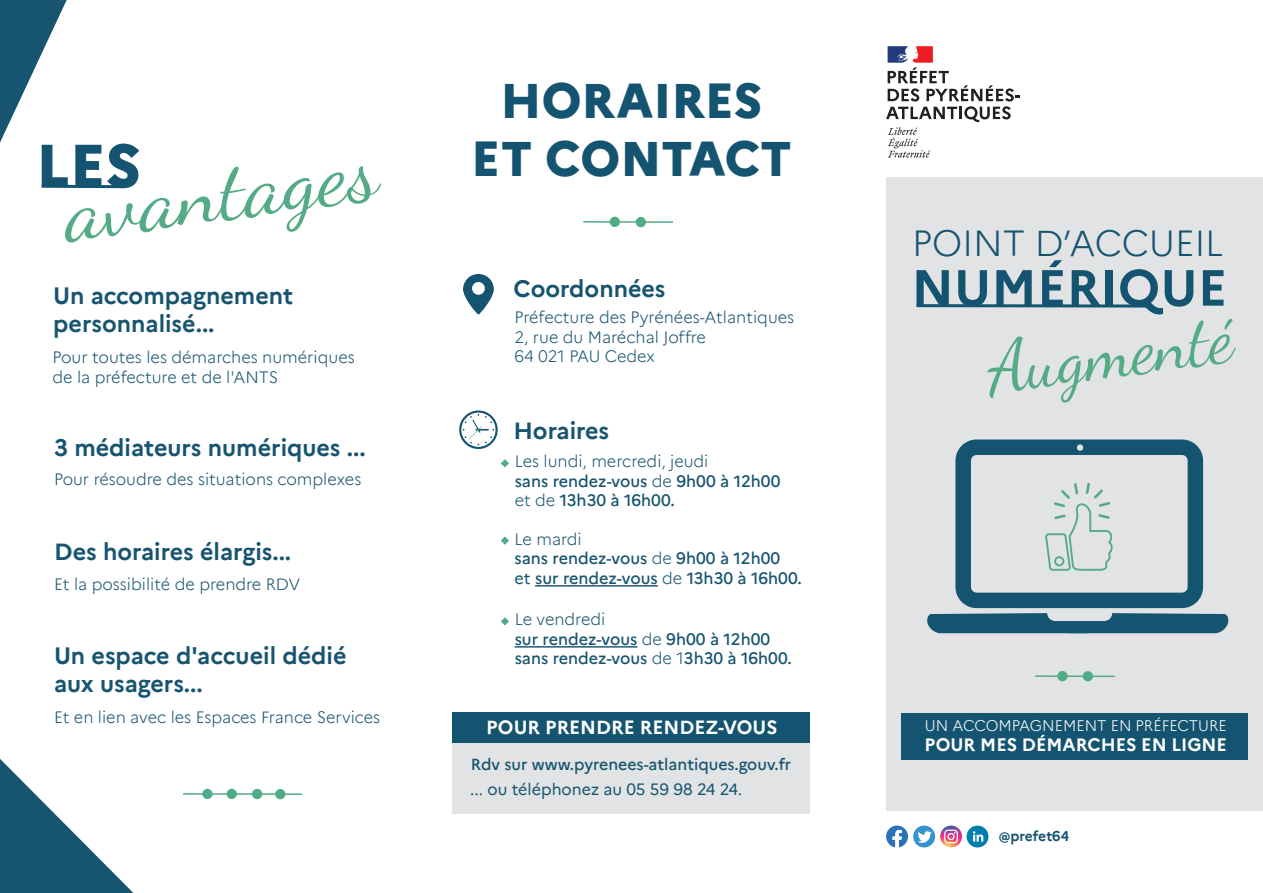
<style>
.page{position:relative;width:1263px;height:893px;background:#fff}
.page>*{position:absolute;margin:0;border:0;box-sizing:border-box;transform-origin:0 0}
.t1{font:82.2px "Dancing Script";color:#54ab86;scale:1.09 1}
.t2{font:71.85px "Dancing Script";color:#54ab86}
.t3{font:800 60.3px "Marianne";color:#145470}
.t4{font:700 50.7px "Marianne";color:#145470}
.t5{font:800 48.45px "Marianne";color:#145470}
.t6{font:300 35.7px "Marianne";color:#145470}
.t7{font:700 23.4px/28px "Marianne";color:#175470}
.t8{font:700 18.9px "Marianne";color:#fff}
.t9{font:700 17.85px "Marianne";color:#fff}
.t10{font:300 16.2px/19.5px "Marianne";color:#175470}
.t11{font:500 16.2px/19.5px "Marianne";color:#175470}
.t12{font:16.05px "Marianne";color:#175470}
.t13{font:500 15.9px "Marianne";color:#175470}
.t14{font:300 15.15px "Marianne";color:#fff}
.t15{font:700 13.95px "Marianne";color:#145470}
.s1{font-weight:300}
.s2{font-weight:400}
</style>
<div class="page">
<svg style="left:886px;top:46px;width:134px;height:112px"></svg>
<div style="left:886px;top:177px;width:377px;height:634px;background:#e1e3e4"></div>
<svg style="left:886px;top:826px;width:22px;height:21px"></svg>
<div style="left:913px;top:825px;width:22px;height:22px;background:#3793d0;border-radius:50%"></div>
<svg style="left:917px;top:831px;width:15px;height:12px"></svg>
<img style="left:940px;top:825px;width:22px;height:22px;border-radius:11px">
<svg style="left:944px;top:830px;width:14px;height:13px"></svg>
<div style="left:967px;top:826px;width:21px;height:21px;background:#007eae;border-radius:50%"></div>
<svg style="left:973px;top:831px;width:10px;height:11px"></svg>
<div style="left:452px;top:742px;width:358px;height:72px;background:#e1e3e4"></div>
<svg style="left:916px;top:304px;width:231px;height:4px"></svg>
<hr style="left:42px;top:185px;width:82px;height:3px;background:#145470">
<hr style="left:1035px;top:675px;width:80px;height:2px;background:#54ab86">
<div style="left:901px;top:713px;width:346px;height:46px;background:#145470"></div>
<hr style="left:535px;top:585px;width:123px;height:2px;background:#175470">
<hr style="left:515px;top:646px;width:122px;height:2px;background:#175470">
<div style="left:452px;top:712px;width:358px;height:30px;background:#145470"></div>
<div style="left:1057px;top:671px;width:10px;height:10px;background:#50ac87;border-radius:50%"></div>
<div style="left:1083px;top:671px;width:10px;height:10px;background:#50ac87;border-radius:50%"></div>
<div style="left:927px;top:613px;width:302px;height:20px;background:#145470"></div>
<div style="left:1047px;top:606px;width:16px;height:15px;background:#e1e3e4;border-radius:50%"></div>
<div style="left:1096px;top:606px;width:16px;height:15px;background:#e1e3e4;border-radius:50%"></div>
<div style="left:1055px;top:608px;width:49px;height:13px;background:#e1e3e4"></div>
<div style="left:955px;top:439px;width:248px;height:169px;border:15px solid #145470;border-radius:13px"></div>
<svg style="left:1044px;top:439px;width:70px;height:132px"></svg>
<div style="left:1077px;top:444px;width:6px;height:7px;background:#e1e3e4;border-radius:50%"></div>
<svg style="left:459px;top:410px;width:39px;height:39px"></svg>
<svg style="left:463px;top:274px;width:31px;height:41px"></svg>
<svg style="left:501px;top:617px;width:8px;height:9px"></svg>
<svg style="left:501px;top:536px;width:8px;height:9px"></svg>
<svg style="left:501px;top:459px;width:8px;height:9px"></svg>
<svg style="left:0;top:759px;width:133px;height:134px"></svg>
<svg style="left:0;top:0;width:67px;height:143px"></svg>
<hr style="left:583px;top:221px;width:90px;height:2px;background:#54ab86">
<div style="left:610px;top:217px;width:10px;height:10px;background:#50ac87;border-radius:50%"></div>
<div style="left:636px;top:217px;width:10px;height:10px;background:#50ac87;border-radius:50%"></div>
<hr style="left:183px;top:793px;width:119px;height:2px;background:#54ab86">
<div style="left:227px;top:789px;width:10px;height:10px;background:#50ac87;border-radius:50%"></div>
<div style="left:202px;top:789px;width:11px;height:10px;background:#50ac87;border-radius:50%"></div>
<div style="left:252px;top:789px;width:10px;height:10px;background:#50ac87;border-radius:50%"></div>
<div style="left:275px;top:789px;width:10px;height:10px;background:#50ac87;border-radius:50%"></div>
<h3 class="t5" style="left:501px;top:63px;width:263px">HORAIRES</h3>
<h3 class="t3" style="left:36px;top:119px;width:107px">LES</h3>
<h3 class="t5" style="left:471px;top:121px;width:322px">ET CONTACT</h3>
<h1 class="t1" style="left:55px;top:151px;width:291px;rotate:-8deg">avantages</h1>
<h3 class="t7" style="left:53px;top:280px;width:242px">Un accompagnement</h3>
<h3 class="t7" style="left:514px;top:273px;width:153px">Coordonnées</h3>
<h3 class="t7" style="left:53px;top:308px;width:163px">personnalisé...</h3>
<p class="t10" style="left:514px;top:306px;width:281px">Préfecture des Pyrénées-Atlantiques<br>2, rue du Maréchal Joffre</p>
<p class="t10" style="left:53px;top:346px;width:304px">Pour toutes les démarches numériques</p>
<p class="t10" style="left:514px;top:345px;width:142px">64 021 PAU Cedex</p>
<p class="t10" style="left:53px;top:366px;width:227px">de la préfecture et de l'ANTS</p>
<h3 class="t7" style="left:54px;top:432px;width:313px">3 médiateurs numériques ...</h3>
<p class="t10" style="left:54px;top:468px;width:309px">Pour résoudre des situations complexes</p>
<h3 class="t7" style="left:54px;top:536px;width:239px">Des horaires élargis...</h3>
<p class="t10" style="left:54px;top:573px;width:248px">Et la possibilité de prendre RDV</p>
<h3 class="t7" style="left:54px;top:639px;width:294px">Un espace d'accueil dédié aux usagers...</h3>
<p class="t10" style="left:54px;top:706px;width:328px">Et en lien avec les Espaces France Services</p>
<h3 class="t7" style="left:513px;top:415px;width:97px">Horaires</h3>
<p class="t11" style="left:515px;top:451px;width:267px"><span class="s1">Les lundi, mercredi, jeudi<br></span>sans rendez-vous <span class="s1">de</span> 9h00 à 12h00 <span class="s1">et de</span> 13h30 à 16h00.</p>
<p class="t11" style="left:514px;top:528px;width:289px"><span class="s1">Le mardi<br></span>sans rendez-vous <span class="s1">de</span> 9h00 à 12h00<br><span class="s2">et</span> sur rendez-vous <span class="s1">de</span> 13h30 à 16h00.</p>
<p class="t11" style="left:515px;top:608px;width:279px"><span class="s1">Le vendredi<br></span>sur rendez-vous <span class="s1">de</span> 9h00 à 12h00 sans rendez-vous <span class="s1">de 1</span>3h30 à 16h00.</p>
<p class="t8" style="left:486px;top:712px;width:293px">POUR PRENDRE RENDEZ-VOUS</p>
<p class="t13" style="left:471px;top:752px;width:322px">Rdv sur www.pyrenees-atlantiques.gouv.fr</p>
<p class="t12" style="left:470px;top:777px;width:273px">... ou téléphonez au 05 59 98 24 24.</p>
<h3 class="t6" style="left:912px;top:216px;width:313px">POINT D’ACCUEIL</h3>
<h3 class="t4" style="left:911px;top:248px;width:317px">NUMÉRIQUE</h3>
<h2 class="t2" style="left:980px;top:315px;width:248px;rotate:-8deg">Augmenté</h2>
<p class="t14" style="left:925px;top:714px;width:303px">UN ACCOMPAGNEMENT EN PRÉFECTURE</p>
<p class="t9" style="left:924px;top:731px;width:304px">POUR MES DÉMARCHES EN LIGNE</p>
<p class="t15" style="left:999px;top:825px;width:72px">@prefet64</p>
</div>
